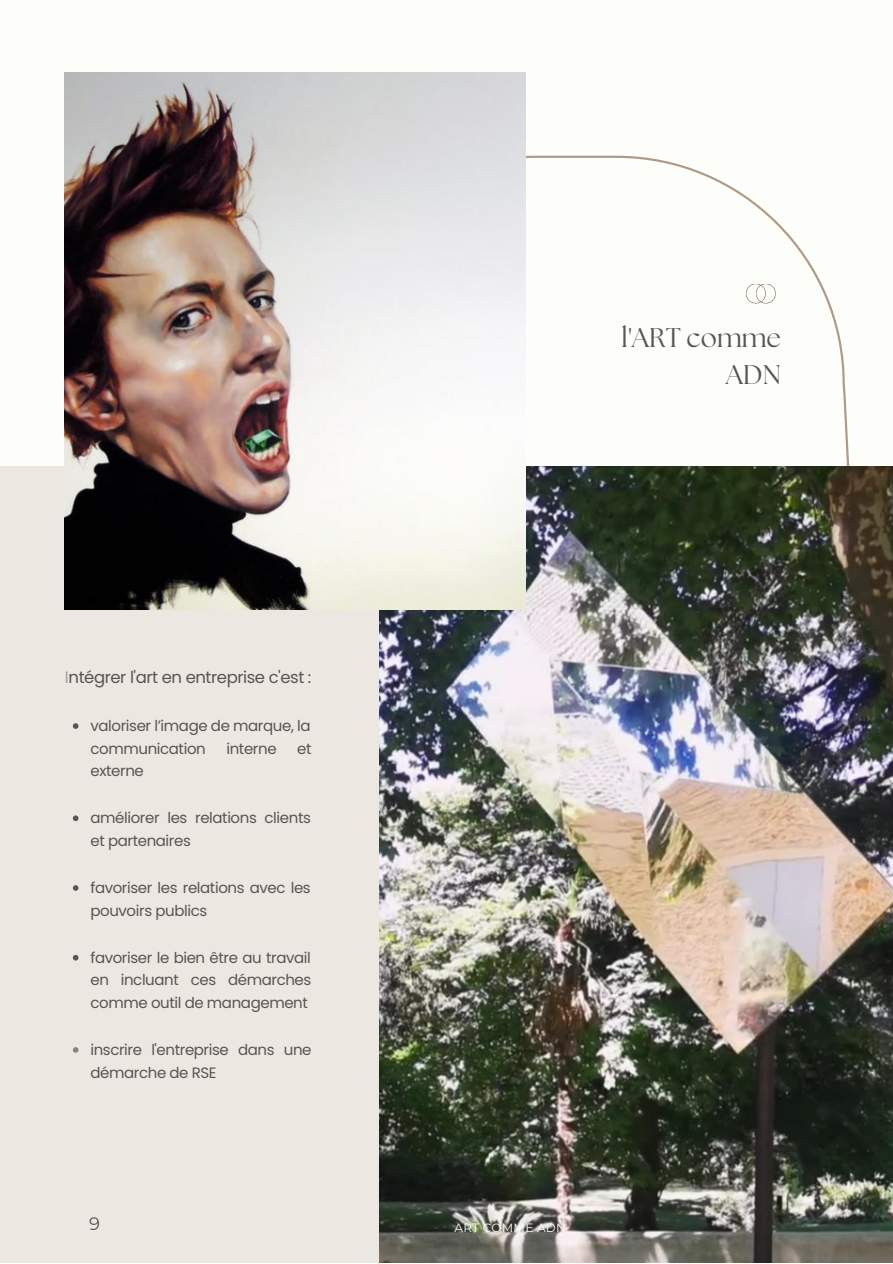
<style>
.page{position:relative;width:893px;height:1264px;background:#fff}
.page>*{position:absolute;margin:0;border:0;box-sizing:border-box;transform-origin:0 0}
.t1{font:27px/37px "The Seasons";color:#575555;text-align:right}
.t2{font:18px "Montserrat";color:#575555}
.t3{font:16.5px "Poppins";letter-spacing:-.025em;color:#575555}
.t4{font:15px/22.5px "Poppins";letter-spacing:-.025em;color:#575555}
.t5{font:12px "Montserrat";letter-spacing:.02em;color:#fff}
.s1{color:#a4a0a0}
</style>
<div class="page">
<div style="left:0;top:0;width:892px;height:1262px;background:#fdfdf9"></div>
<svg style="left:525px;top:156px;width:326px;height:311px"></svg>
<svg style="left:745px;top:283px;width:30px;height:20px"></svg>
<div style="left:0;top:467px;width:535px;height:795px;background:#ece7e1"></div>
<img style="left:379px;top:467px;width:513px;height:795px">
<img style="left:65px;top:73px;width:460px;height:536px">
<svg style="left:73px;top:723px;width:5px;height:6px"></svg>
<svg style="left:73px;top:815px;width:5px;height:6px"></svg>
<svg style="left:73px;top:885px;width:5px;height:5px"></svg>
<svg style="left:73px;top:955px;width:5px;height:5px"></svg>
<svg style="left:73px;top:1047px;width:5px;height:5px"></svg>
<h1 class="t1" style="left:621px;top:321px;width:161px">l'ART comme<br>ADN</h1>
<p class="t3" style="left:65px;top:665px;width:248px"><span class="s1">I</span>ntégrer l'art en entreprise c'est :</p>
<p class="t4" style="left:90px;top:714px;width:222px">valoriser l’image de marque, la communication</p>
<p class="t4" style="left:226px;top:737px;width:52px">interne</p>
<p class="t4" style="left:297px;top:737px;width:16px">et</p>
<p class="t4" style="left:90px;top:759px;width:55px">externe</p>
<p class="t4" style="left:90px;top:806px;width:222px">améliorer les relations clients et partenaires</p>
<p class="t4" style="left:90px;top:876px;width:222px">favoriser les relations avec les pouvoirs publics</p>
<p class="t4" style="left:90px;top:946px;width:222px;text-align:justify">favoriser le bien être au travail en incluant ces démarches comme outil de management</p>
<p class="t4" style="left:90px;top:1038px;width:222px">inscrire l'entreprise dans une démarche de RSE</p>
<p class="t2" style="left:89px;top:1211px;width:12px">9</p>
<p class="t5" style="left:454px;top:1220px;width:113px">ART COMME ADN</p>
</div>
